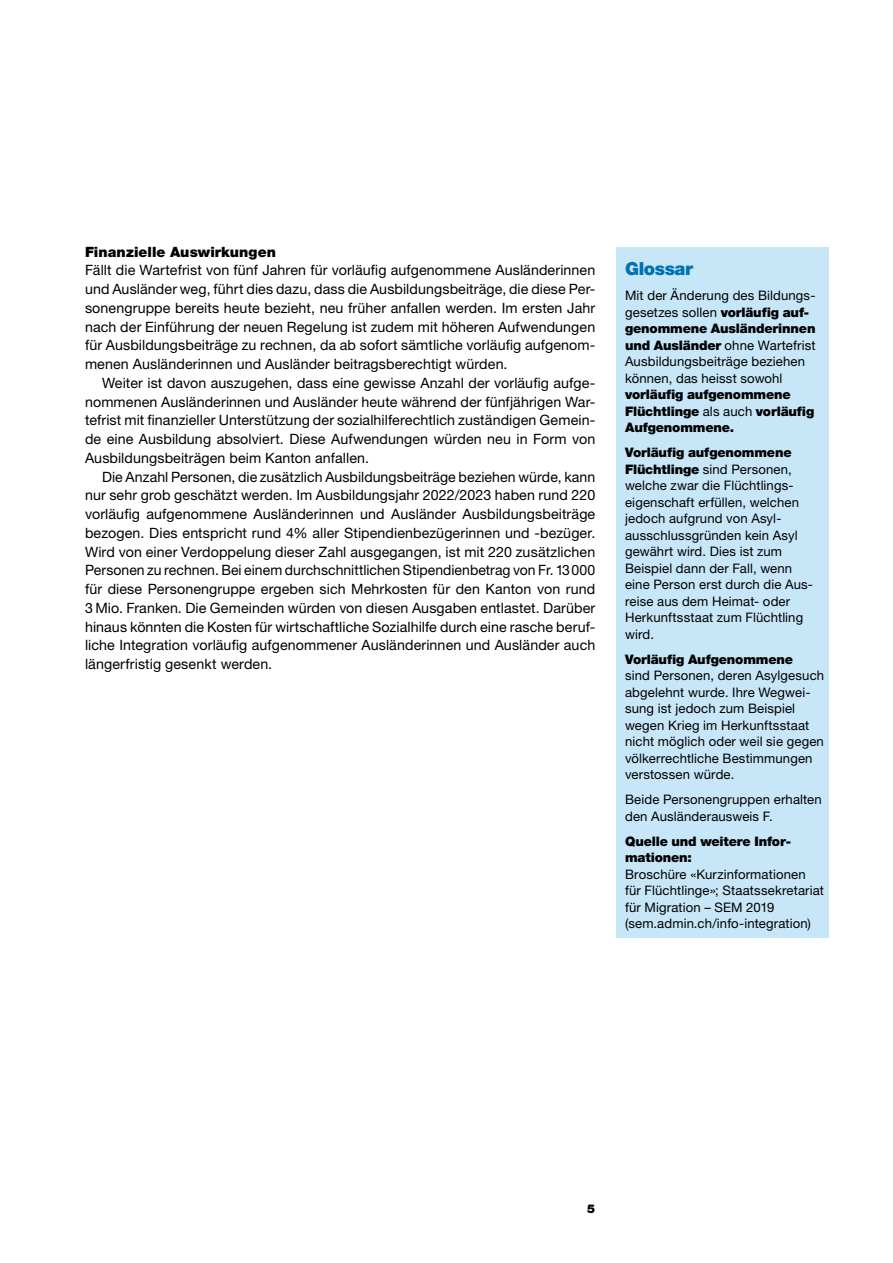
<style>
.page{position:relative;width:893px;height:1263px;background:#fff}
.page>*{position:absolute;margin:0;border:0;box-sizing:border-box;transform-origin:0 0}
.Kasten_KR_und_RR_empfehlen{font:900 18px "Helvetica Neue LT Pro";letter-spacing:-.02em;color:#0071b1}
.Grundtext{font:14.25px/18.8px "Helvetica Neue LT Pro";letter-spacing:.005em;color:#000;text-align:justify}
.Grundtext_nach_Titel{font:14.25px/18.8px "Helvetica Neue LT Pro";letter-spacing:.005em;color:#000;text-align:justify}
.Zwischentitel_H3{font:900 14.25px "Helvetica Neue LT Pro";letter-spacing:.005em;color:#000}
.Kasten_Vorläufig_aufgenommene_Flüchtling{font:13.2px/16.5px "Helvetica Neue LT Pro";letter-spacing:.01em;color:#000}
.t1{font:900 12px "Helvetica Neue LT Pro";color:#000}
.s1{font-weight:900}
</style>
<div class="page">
<div style="left:617px;top:248px;width:212px;height:690px;background:#c7e6f8"></div>
<h3 class="Zwischentitel_H3" style="left:85px;top:243px;width:192px">Finanzielle Auswirkungen</h3>
<p class="Grundtext_nach_Titel" style="left:85px;top:261px;width:512px">Fällt die Wartefrist von fünf Jahren für vorläufig aufgenommene Ausländerinnen und Ausländer weg, führt dies dazu, dass die Ausbildungsbeiträge, die diese Per&shy;sonengruppe bereits heute bezieht, neu früher anfallen werden. Im ersten Jahr nach der Einführung der neuen Regelung ist zudem mit höheren Aufwendungen für Ausbildungsbeiträge zu rechnen, da ab sofort sämtliche vorläufig aufgenom&shy;menen Ausländerinnen und Ausländer beitragsberechtigt würden.</p>
<p class="Grundtext" style="left:85px;top:373px;width:512px;text-indent:17px">Weiter ist davon auszugehen, dass eine gewisse Anzahl der vorläufig aufge&shy;nommenen Ausländerinnen und Ausländer heute während der fünfjährigen War&shy;tefrist mit finanzieller Unterstützung der sozialhilferechtlich zuständigen Gemein&shy;de eine Ausbildung absolviert. Diese Aufwendungen würden neu in Form von Ausbildungsbeiträgen beim Kanton anfallen.</p>
<p class="Grundtext" style="left:85px;top:467px;width:512px;text-indent:17px">Die Anzahl Personen, die zusätzlich Ausbildungsbeiträge beziehen würde, kann nur sehr grob geschätzt werden. Im Ausbildungsjahr 2022/2023 haben rund 220 vorläufig aufgenommene Ausländerinnen und Ausländer Ausbildungsbeiträge bezogen. Dies entspricht rund 4% aller Stipendienbezügerinnen und -bezüger.<br>Wird von einer Verdoppelung dieser Zahl ausgegangen, ist mit 220 zusätzlichen Personen zu rechnen. Bei einem durchschnittlichen Stipendienbetrag von Fr. 13000 für diese Personengruppe ergeben sich Mehrkosten für den Kanton von rund 3 Mio. Franken. Die Gemeinden würden von diesen Ausgaben entlastet. Darüber hinaus könnten die Kosten für wirtschaftliche Sozialhilfe durch eine rasche beruf&shy;liche Integration vorläufig aufgenommener Ausländerinnen und Ausländer auch längerfristig gesenkt werden.</p>
<h2 class="Kasten_KR_und_RR_empfehlen" style="left:625px;top:258px;width:70px">Glossar</h2>
<p class="Kasten_Vorläufig_aufgenommene_Flüchtling" style="left:625px;top:287px;width:192px">Mit der Änderung des Bildungs&shy;gesetzes sollen <span class="s1">vorläufig auf&shy;genommene Ausländerinnen und Ausländer</span> ohne Wartefrist<br>Ausbildungsbeiträge beziehen können, das heisst sowohl <span class="s1">vorläufig aufgenommene<br>Flüchtlinge</span> als auch <span class="s1">vorläufig<br>Aufgenommene.</span></p>
<p class="Kasten_Vorläufig_aufgenommene_Flüchtling" style="left:625px;top:444px;width:189px"><span class="s1">Vorläufig aufgenommene<br>Flüchtlinge</span> sind Personen, welche zwar die Flüchtlings&shy;eigenschaft erfüllen, welchen jedoch aufgrund von Asyl&shy;ausschlussgründen kein Asyl gewährt wird. Dies ist zum<br>Beispiel dann der Fall, wenn eine Person erst durch die Aus&shy;reise aus dem Heimat- oder<br>Herkunftsstaat zum Flüchtling wird.</p>
<p class="Kasten_Vorläufig_aufgenommene_Flüchtling" style="left:625px;top:651px;width:201px"><span class="s1">Vorläufig Aufgenommene<br></span>sind Personen, deren Asylgesuch abgelehnt wurde. Ihre Wegwei&shy;sung ist jedoch zum Beispiel wegen Krieg im Herkunftsstaat nicht möglich oder weil sie gegen völkerrechtliche Bestimmungen verstossen würde.</p>
<p class="Kasten_Vorläufig_aufgenommene_Flüchtling" style="left:625px;top:791px;width:198px">Beide Personengruppen erhalten den Ausländerausweis F.</p>
<p class="Kasten_Vorläufig_aufgenommene_Flüchtling" style="left:625px;top:833px;width:201px"><span class="s1">Quelle und weitere Infor&shy;mationen:<br></span>Broschüre «Kurzinformationen für Flüchtlinge»; Staatssekretariat für Migration – SEM 2019 (sem.admin.ch/info-integration)</p>
<p class="t1" style="left:587px;top:1201px;width:10px">5</p>
</div>
